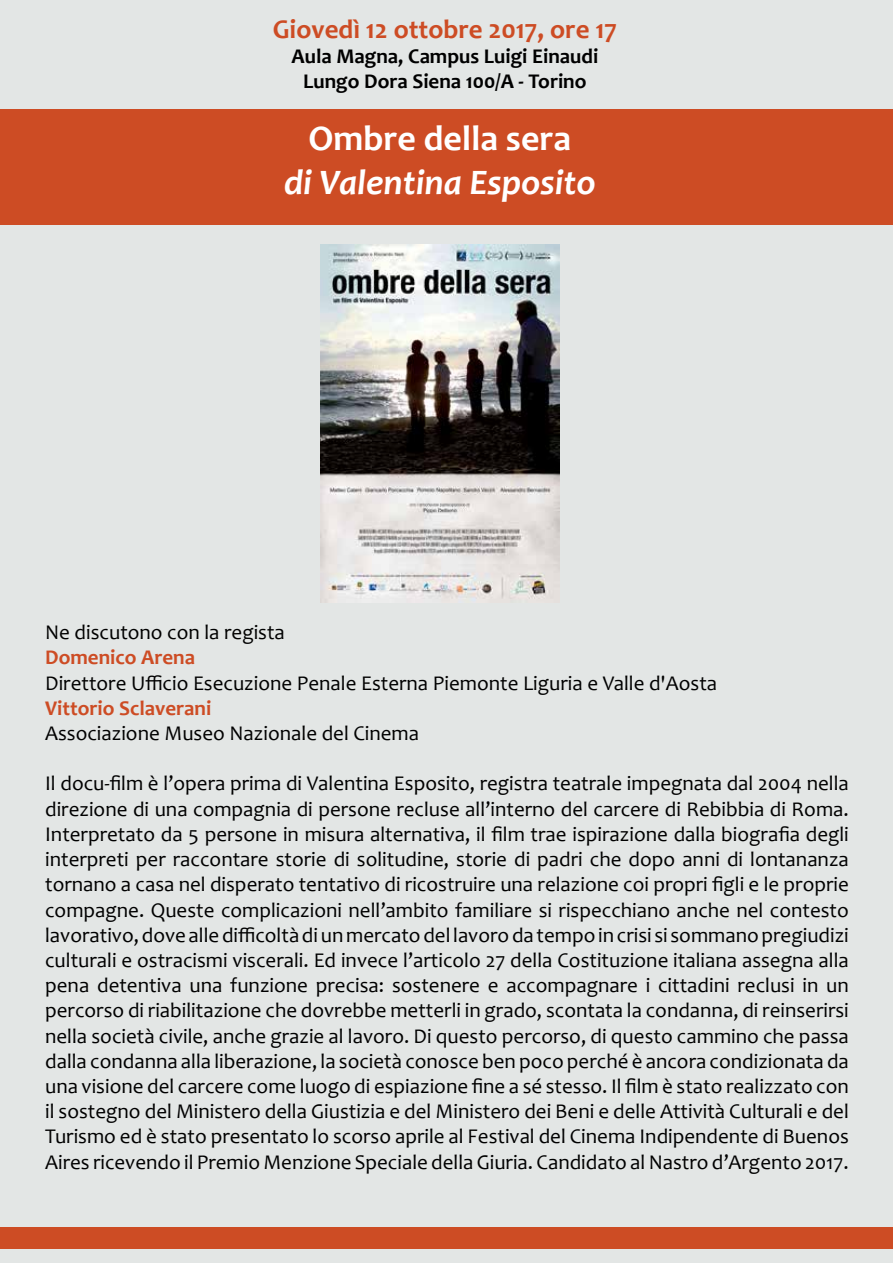
<style>
.page{position:relative;width:893px;height:1263px;background:#e3e6e5}
.page>*{position:absolute;margin:0;border:0;box-sizing:border-box;transform-origin:0 0}
.t1{font:italic 700 36px "Candara";color:#fff}
.t2{font:700 36px "Candara";color:#fff}
.t3{font:700 27px "Candara";color:#cd4c24}
.t4{font:21px/25.2px "Candara";color:#000;text-align:justify}
.t5{font:700 21px/25.2px "Candara";color:#000;text-align:center}
.t6{font:700 21px "Candara";color:#cd4c24}
</style>
<div class="page">
<div style="left:0;top:109px;width:893px;height:116px;background:#cd4c24"></div>
<div style="left:0;top:1228px;width:893px;height:21px;background:#cd4c24"></div>
<img style="left:320px;top:244px;width:239px;height:358px">
<p class="t3" style="left:273px;top:12px;width:346px">Giovedì 12 ottobre 2017, ore 17</p>
<p class="t5" style="left:291px;top:43px;width:308px">Aula Magna, Campus Luigi Einaudi<br>Lungo Dora Siena 100/A - Torino</p>
<h1 class="t2" style="left:309px;top:116px;width:264px">Ombre della sera</h1>
<h1 class="t1" style="left:284px;top:159px;width:313px">di Valentina Esposito</h1>
<p class="t4" style="left:45px;top:620px;width:241px">Ne discutono con la regista</p>
<p class="t6" style="left:45px;top:644px;width:151px">Domenico Arena</p>
<p class="t4" style="left:45px;top:670px;width:674px">Direttore Ufficio Esecuzione Penale Esterna Piemonte Liguria e Valle d'Aosta</p>
<p class="t6" style="left:45px;top:695px;width:168px">Vittorio Sclaverani</p>
<p class="t4" style="left:45px;top:720px;width:375px">Associazione Museo Nazionale del Cinema</p>
<p class="t4" style="left:45px;top:771px;width:805px">Il docu-film è l’opera prima di Valentina Esposito, registra teatrale impegnata dal 2004 nella direzione di una compagnia di persone recluse all’interno del carcere di Rebibbia di Roma.<br>Interpretato da 5 persone in misura alternativa, il film trae ispirazione dalla biografia degli interpreti per raccontare storie di solitudine, storie di padri che dopo anni di lontananza tornano a casa nel disperato tentativo di ricostruire una relazione coi propri figli e le proprie compagne. Queste complicazioni nell’ambito familiare si rispecchiano anche nel contesto lavorativo, dove alle difficoltà di un mercato del lavoro da tempo in crisi si sommano pregiudizi culturali e ostracismi viscerali. Ed invece l’articolo 27 della Costituzione italiana assegna alla pena detentiva una funzione precisa: sostenere e accompagnare i cittadini reclusi in un percorso di riabilitazione che dovrebbe metterli in grado, scontata la condanna, di reinserirsi nella società civile, anche grazie al lavoro. Di questo percorso, di questo cammino che passa dalla condanna alla liberazione, la società conosce ben poco perché è ancora condizionata da una visione del carcere come luogo di espiazione fine a sé stesso. Il film è stato realizzato con il sostegno del Ministero della Giustizia e del Ministero dei Beni e delle Attività Culturali e del Turismo ed è stato presentato lo scorso aprile al Festival del Cinema Indipendente di Buenos Aires ricevendo il Premio Menzione Speciale della Giuria. Candidato al Nastro d’Argento 2017.</p>
</div>
